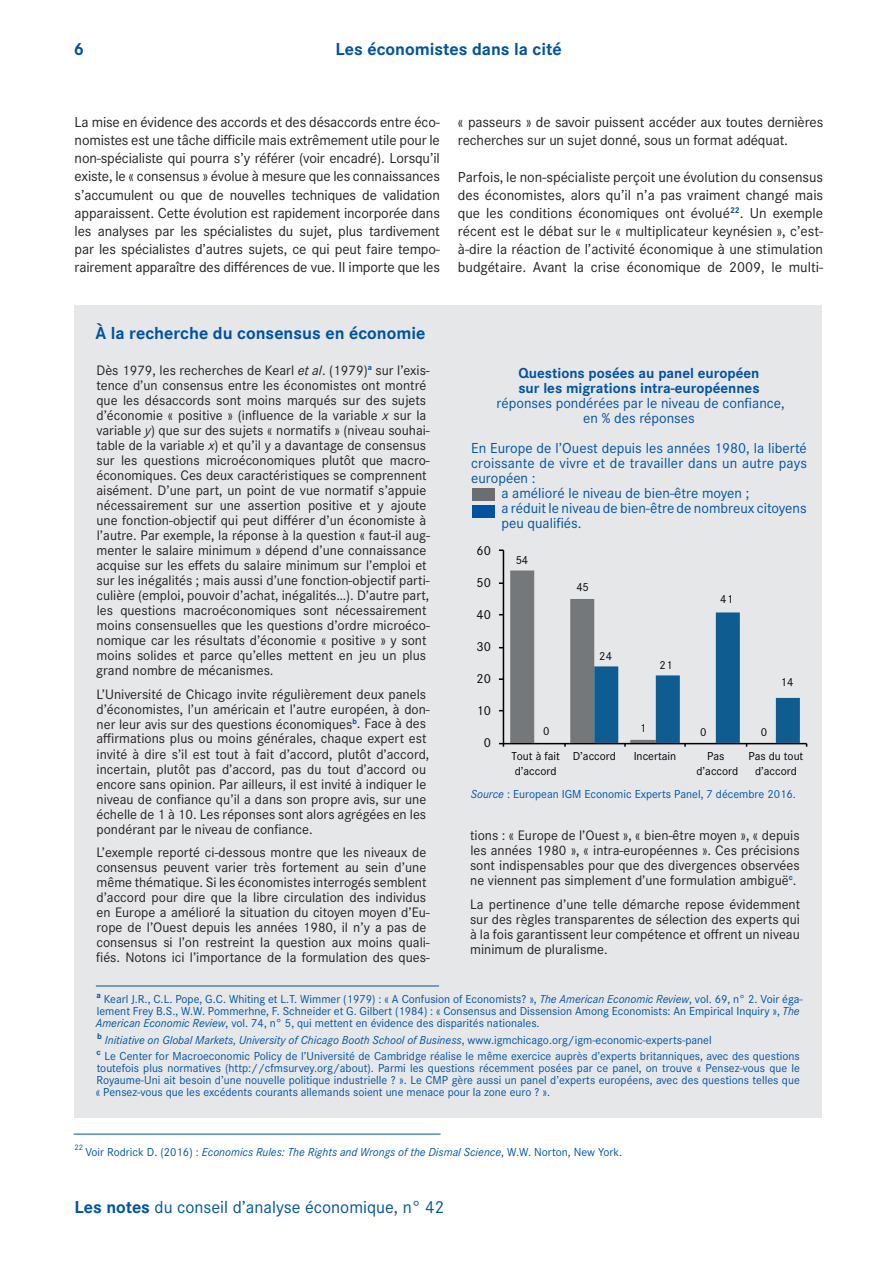
<style>
.page{position:relative;width:895px;height:1264px;background:#fff}
.page>*{position:absolute;margin:0;border:0;box-sizing:border-box;transform-origin:0 0}
.t1{font:700 18px "Corporate S";color:#0153a0}
.t2{font:18px "Corporate S";color:#0153a0}
.t3{font:15px/18px "Corporate S";letter-spacing:-.01em;color:#231f20;text-align:justify}
.t4{font:15px/15px "Corporate S";color:#0153a0;text-align:center}
.t5{font:700 15px/15px "Corporate S";color:#0153a0}
.t6{font:14.25px/15px "Corporate S";color:#231f20}
.t7{font:13.5px "Corporate S";letter-spacing:.02em;color:#000001}
.t8{font:12px/12px "Corporate S";color:#0153a0}
.t9{font:italic 12px "Corporate S";color:#0153a0}
.t10{font:12px/14.4px "Corporate S";color:#000001;text-align:center}
.t11{font:8.25px "Corporate S";color:#0153a0}
.s1{font-style:italic}
.s2{font-style:normal}
.s3{font-weight:700}
</style>
<div class="page">
<div style="left:75px;top:305px;width:747px;height:812px;background:#e6e7e9"></div>
<hr style="left:96px;top:985px;width:343px;height:1px;background:#0153a0">
<div style="left:472px;top:488px;width:23px;height:13px;background:#6c6d70"></div>
<div style="left:472px;top:505px;width:23px;height:13px;background:#0153a0"></div>
<hr style="left:503px;top:550px;width:1px;height:193px;background:#000001">
<hr style="left:503px;top:743px;width:304px;height:1px;background:#000001">
<svg style="left:510px;top:570px;width:290px;height:176px"></svg>
<svg style="left:499px;top:743px;width:5px;height:3px"></svg>
<hr style="left:74px;top:1133px;width:367px;height:1px;background:#0153a0">
<p class="t1" style="left:74px;top:37px;width:12px">6</p>
<p class="t1" style="left:336px;top:37px;width:228px">Les économistes dans la cité</p>
<p class="t3" style="left:75px;top:113px;width:367px">La mise en évidence des accords et des désaccords entre éco&shy;nomistes est une tâche difficile mais extrêmement utile pour le non-spécialiste qui pourra s’y référer (voir encadré). Lorsqu’il existe, le « consensus » évolue à mesure que les connaissances s’accumulent ou que de nouvelles techniques de validation apparaissent. Cette évolution est rapidement incorporée dans les analyses par les spécialistes du sujet, plus tardivement par les spécialistes d’autres sujets, ce qui peut faire tempo&shy;rairement apparaître des différences de vue. Il importe que les</p>
<p class="t3" style="left:458px;top:113px;width:367px">« passeurs » de savoir puissent accéder aux toutes dernières recherches sur un sujet donné, sous un format adéquat.</p>
<p class="t3" style="left:458px;top:167px;width:367px">Parfois, le non-spécialiste perçoit une évolution du consensus des économistes, alors qu’il n’a pas vraiment changé mais que les conditions économiques ont évolué<sup>22</sup>. Un exemple récent est le débat sur le « multiplicateur keynésien », c’est&shy;à-dire la réaction de l’activité économique à une stimulation budgétaire. Avant la crise économique de 2009, le multi-</p>
<p class="t1" style="left:96px;top:320px;width:331px">À la recherche du consensus en économie</p>
<p class="t6" style="left:96px;top:362px;width:335px">Dès 1979, les recherches de Kearl <span class="s1">et al</span>. (1979)<sup>a</sup> sur l’exis&shy;tence d’un consensus entre les économistes ont montré que les désaccords sont moins marqués sur des sujets d’économie « positive » (influence de la variable <span class="s1">x</span> sur la variable <span class="s1">y</span>) que sur des sujets « normatifs » (niveau souhai&shy;table de la variable <span class="s1">x</span>) et qu’il y a davantage de consensus sur les questions microéconomiques plutôt que macro&shy;économiques. Ces deux caractéristiques se comprennent aisément. D’une part, un point de vue normatif s’appuie nécessairement sur une assertion positive et y ajoute une fonction-objectif qui peut différer d’un économiste à l’autre. Par exemple, la réponse à la question « faut-il aug&shy;menter le salaire minimum » dépend d’une connaissance acquise sur les effets du salaire minimum sur l’emploi et sur les inégalités ; mais aussi d’une fonction-objectif parti&shy;culière (emploi, pouvoir d’achat, inégalités…). D’autre part, les questions macroéconomiques sont nécessairement moins consensuelles que les questions d’ordre microéco&shy;nomique car les résultats d’économie « positive » y sont moins solides et parce qu’elles mettent en jeu un plus grand nombre de mécanismes.</p>
<p class="t6" style="left:96px;top:685px;width:335px">L’Université de Chicago invite régulièrement deux panels d’économistes, l’un américain et l’autre européen, à don&shy;ner leur avis sur des questions économiques<sup>b</sup>. Face à des affirmations plus ou moins générales, chaque expert est invité à dire s’il est tout à fait d’accord, plutôt d’accord, incertain, plutôt pas d’accord, pas du tout d’accord ou encore sans opinion. Par ailleurs, il est invité à indiquer le niveau de confiance qu’il a dans son propre avis, sur une échelle de 1 à 10. Les réponses sont alors agrégées en les pondérant par le niveau de confiance.</p>
<p class="t6" style="left:96px;top:844px;width:335px">L’exemple reporté ci-dessous montre que les niveaux de consensus peuvent varier très fortement au sein d’une même thématique. Si les économistes interrogés semblent d’accord pour dire que la libre circulation des individus en Europe a amélioré la situation du citoyen moyen d’Eu&shy;rope de l’Ouest depuis les années 1980, il n’y a pas de consensus si l’on restreint la question aux moins quali&shy;fiés. Notons ici l’importance de la formulation des ques-</p>
<p class="t5" style="left:518px;top:365px;width:243px">Questions posées au panel européen sur les migrations intra-européennes</p>
<p class="t4" style="left:497px;top:395px;width:290px">réponses pondérées par le niveau de confiance, en % des réponses</p>
<p class="t4" style="left:471px;top:440px;width:337px">En Europe de l’Ouest depuis les années 1980, la liberté</p>
<p class="t4" style="left:471px;top:455px;width:337px">croissante de vivre et de travailler dans un autre pays</p>
<p class="t4" style="left:471px;top:470px;width:66px">européen :</p>
<p class="t4" style="left:501px;top:485px;width:250px">a amélioré le niveau de bien-être moyen ;</p>
<p class="t4" style="left:501px;top:500px;width:307px">a réduit le niveau de bien-être de nombreux citoyens</p>
<p class="t4" style="left:501px;top:515px;width:82px">peu qualifiés.</p>
<p class="t10" style="left:516px;top:553px;width:14px">54</p>
<p class="t10" style="left:576px;top:579px;width:14px">45</p>
<p class="t7" style="left:476px;top:541px;width:16px">60</p>
<p class="t7" style="left:476px;top:573px;width:16px">50</p>
<p class="t10" style="left:720px;top:591px;width:15px">41</p>
<p class="t7" style="left:476px;top:606px;width:16px">40</p>
<p class="t7" style="left:476px;top:638px;width:16px">30</p>
<p class="t10" style="left:599px;top:648px;width:15px">24</p>
<p class="t10" style="left:660px;top:657px;width:15px">21</p>
<p class="t7" style="left:476px;top:670px;width:16px">20</p>
<p class="t10" style="left:781px;top:674px;width:15px">14</p>
<p class="t7" style="left:476px;top:702px;width:16px">10</p>
<p class="t10" style="left:640px;top:720px;width:8px">1</p>
<p class="t10" style="left:543px;top:723px;width:8px">0</p>
<p class="t10" style="left:700px;top:724px;width:8px">0</p>
<p class="t10" style="left:761px;top:724px;width:8px">0</p>
<p class="t7" style="left:484px;top:734px;width:9px">0</p>
<p class="t10" style="left:511px;top:748px;width:50px;text-align:left">Tout à fait d’accord</p>
<p class="t10" style="left:573px;top:748px;width:45px">D’accord</p>
<p class="t10" style="left:634px;top:748px;width:44px">Incertain</p>
<p class="t10" style="left:696px;top:748px;width:43px">Pas d’accord</p>
<p class="t10" style="left:748px;top:748px;width:56px">Pas du tout d’accord</p>
<p class="t8" style="left:471px;top:787px;width:327px"><span class="s1">Source</span> : European IGM Economic Experts Panel, 7 décembre 2016.</p>
<p class="t6" style="left:470px;top:827px;width:331px;text-align:justify">tions : « Europe de l’Ouest », « bien-être moyen », « depuis les années 1980 », « intra-européennes ». Ces précisions sont indispensables pour que des divergences observées ne viennent pas simplement d’une formulation ambiguë<sup>c</sup>.</p>
<p class="t6" style="left:470px;top:895px;width:332px;text-align:justify">La pertinence d’une telle démarche repose évidemment sur des règles transparentes de sélection des experts qui à la fois garantissent leur compétence et offrent un niveau minimum de pluralisme.</p>
<p class="t8" style="left:96px;top:992px;width:709px"><sup>a</sup> Kearl J.R., C.L. Pope, G.C. Whiting et L.T. Wimmer (1979) : « A Confusion of Economists? », <span class="s1">The American Economic Review</span>, vol. 69, n° 2. Voir éga&shy;lement Frey B.S., W.W. Pommerhne, F. Schneider et G. Gilbert (1984) : « Consensus and Dissension Among Economists: An Empirical Inquiry », <span class="s1">The<br>American Economic Review</span>, vol. 74, n° 5, qui mettent en évidence des disparités nationales.</p>
<p class="t8" style="left:97px;top:1031px;width:705px;line-height:16.2px"><sup>b</sup> <span class="s1">Initiative on Global Markets, University of Chicago Booth School of Business</span>, www.igmchicago.org/igm-economic-experts-panel<br><sup>c</sup> Le Center for Macroeconomic Policy de l’Université de Cambridge réalise le même exercice auprès d’experts britanniques, avec des questions</p>
<p class="t8" style="left:96px;top:1061px;width:706px;text-align:justify">toutefois plus normatives (http://cfmsurvey.org/about). Parmi les questions récemment posées par ce panel, on trouve « Pensez-vous que le Royaume-Uni ait besoin d’une nouvelle politique industrielle ? ». Le CMP gère aussi un panel d’experts européens, avec des questions telles que « Pensez-vous que les excédents courants allemands soient une menace pour la zone euro ? ».</p>
<p class="t11" style="left:74px;top:1142px;width:10px">22</p>
<p class="t9" style="left:85px;top:1144px;width:538px"><span class="s2">Voir Rodrick D. (2016) :</span> Economics Rules: The Rights and Wrongs of the Dismal Science<span class="s2">, W.W. Norton, New York.</span></p>
<p class="t2" style="left:75px;top:1195px;width:371px"><span class="s3">Les notes</span> du conseil d’analyse économique, n° 42</p>
</div>
